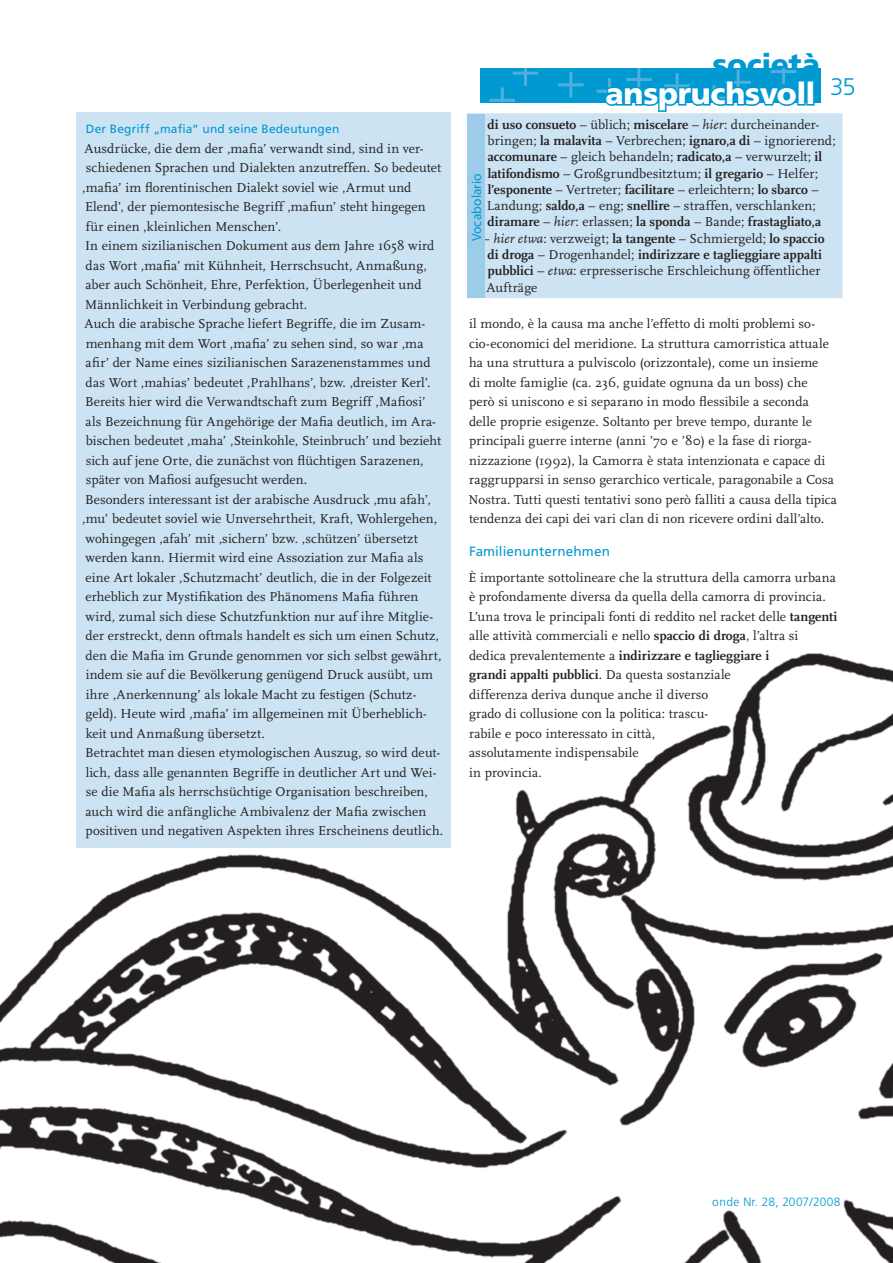
<style>
.page{position:relative;width:893px;height:1263px;background:#fff}
.page>*{position:absolute;margin:0;border:0;box-sizing:border-box;transform-origin:0 0}
.Rubrik_rechts{font:900 30px "Frutiger";letter-spacing:-.01em;color:#fff}
.Rubrik_rechts-2{font:900 30px "Frutiger";letter-spacing:-.015em;color:#0099d2}
.Seitenzahl_rechts{font:300 24px "Frutiger";color:#0099d2}
.Fließtext{font:13.5px/19.5px "Scala";letter-spacing:.005em;color:#231f20}
.Zwischenüberschrift{font:13.5px "Frutiger";letter-spacing:.005em;color:#0099d2}
.Vocabolario{font:13.5px "Myriad Pro";letter-spacing:.005em;color:#0099d2}
.Einleitung{font:12px "Frutiger";letter-spacing:.015em;color:#0099d2}
.t1{font:300 12px "Frutiger";letter-spacing:.025em;color:#0099d2}
.s1{font-family:"Scala Serif";font-weight:700}
.s2{font-style:italic}
</style>
<div class="page">
<img style="left:0;top:102px;width:893px;height:1161px">
<div style="left:77px;top:113px;width:374px;height:735px;background:#cce3f3"></div>
<div style="left:480px;top:68px;width:341px;height:34px;background:#0099d2"></div>
<svg style="left:489px;top:68px;width:49px;height:34px"></svg>
<svg style="left:558px;top:72px;width:26px;height:26px"></svg>
<svg style="left:597px;top:68px;width:202px;height:46px"></svg>
<div style="left:797px;top:80px;width:9px;height:26px;border:3px solid #0099d2"></div>
<div style="left:806px;top:80px;width:9px;height:26px;border:3px solid #0099d2"></div>
<div style="left:468px;top:114px;width:374px;height:184px;background:#cce3f3"></div>
<div style="left:468px;top:114px;width:17px;height:184px;background:#9cccea"></div>
<p class="Einleitung" style="left:86px;top:122px;width:255px">Der Begriff „mafia“ und seine Bedeutungen</p>
<p class="Fließtext" style="left:82px;top:139px;width:361px">Ausdrücke, die dem der ‚mafia’ verwandt sind, sind in ver&shy;schiedenen Sprachen und Dialekten anzutreffen. So bedeutet ‚mafia’ im florentinischen Dialekt soviel wie ‚Armut und Elend’, der piemontesische Begriff ‚mafiun’ steht hingegen für einen ‚kleinlichen Menschen’.</p>
<p class="Fließtext" style="left:85px;top:236px;width:351px">In einem sizilianischen Dokument aus dem Jahre 1658 wird das Wort ‚mafia’ mit Kühnheit, Herrschsucht, Anmaßung, aber auch Schönheit, Ehre, Perfektion, Überlegenheit und Männlichkeit in Verbindung gebracht.</p>
<p class="Fließtext" style="left:85px;top:314px;width:358px">Auch die arabische Sprache liefert Begriffe, die im Zusam&shy;menhang mit dem Wort ‚mafia’ zu sehen sind, so war ‚ma afir’ der Name eines sizilianischen Sarazenenstammes und das Wort ‚mahias’ bedeutet ‚Prahlhans’, bzw. ‚dreister Kerl’.<br>Bereits hier wird die Verwandtschaft zum Begriff ‚Mafiosi’ als Bezeichnung für Angehörige der Mafia deutlich, im Ara&shy;bischen bedeutet ‚maha’ ‚Steinkohle, Steinbruch’ und bezieht sich auf jene Orte, die zunächst von flüchtigen Sarazenen, später von Mafiosi aufgesucht werden.</p>
<p class="Fließtext" style="left:82px;top:490px;width:361px">Besonders interessant ist der arabische Ausdruck ‚mu afah’, ‚mu’ bedeutet soviel wie Unversehrtheit, Kraft, Wohlergehen, wohingegen ‚afah’ mit ‚sichern’ bzw. ‚schützen’ übersetzt werden kann. Hiermit wird eine Assoziation zur Mafia als eine Art lokaler ‚Schutzmacht’ deutlich, die in der Folgezeit erheblich zur Mystifikation des Phänomens Mafia führen wird, zumal sich diese Schutzfunktion nur auf ihre Mitglie&shy;der erstreckt, denn oftmals handelt es sich um einen Schutz, den die Mafia im Grunde genommen vor sich selbst gewährt, indem sie auf die Bevölkerung genügend Druck ausübt, um ihre ‚Anerkennung’ als lokale Macht zu festigen (Schutz&shy;geld). Heute wird ‚mafia’ im allgemeinen mit Überheblich&shy;keit und Anmaßung übersetzt.</p>
<p class="Fließtext" style="left:85px;top:743px;width:360px">Betrachtet man diesen etymologischen Auszug, so wird deut&shy;lich, dass alle genannten Begriffe in deutlicher Art und Wei&shy;se die Mafia als herrschsüchtige Organisation beschreiben, auch wird die anfängliche Ambivalenz der Mafia zwischen positiven und negativen Aspekten ihres Erscheinens deutlich.</p>
<p class="Rubrik_rechts-2" style="left:712px;top:46px;width:109px">società</p>
<p class="Rubrik_rechts" style="left:606px;top:75px;width:211px">anspruchsvoll</p>
<p class="Seitenzahl_rechts" style="left:830px;top:73px;width:27px">35</p>
<p class="Fließtext" style="left:487px;top:117px;width:350px;line-height:16.2px"><span class="s1">di uso consueto</span> – üblich; <span class="s1">miscelare</span> – <span class="s2">hier</span>: durcheinander&shy;bringen; <span class="s1">la malavita</span> – Verbrechen; <span class="s1">ignaro,a di</span> – ignorierend; <span class="s1">accomunare</span> – gleich behandeln; <span class="s1">radicato,a</span> – verwurzelt; <span class="s1">il latifondismo</span> – Großgrundbesitztum; <span class="s1">il gregario</span> – Helfer; <span class="s1">l’esponente</span> – Vertreter; <span class="s1">facilitare</span> – erleichtern; <span class="s1">lo sbarco</span> – Landung; <span class="s1">saldo,a</span> – eng; <span class="s1">snellire</span> – straffen, verschlanken; <span class="s1">diramare</span> – <span class="s2">hier</span>: erlassen; <span class="s1">la sponda</span> – Bande; <span class="s1">frastagliato,a</span></p>
<p class="Fließtext" style="left:483px;top:230px;width:343px;line-height:16.2px">– <span class="s2">hier etwa</span>: verzweigt; <span class="s1">la tangente</span> – Schmiergeld; <span class="s1">lo spaccio di droga</span> – Drogenhandel; <span class="s1">indirizzare e taglieggiare appalti pubblici</span> – <span class="s2">etwa</span>: erpresserische Erschleichung öffentlicher Aufträge</p>
<p class="Vocabolario" style="left:468px;top:241px;width:69px;rotate:-90deg">Vocabolario</p>
<p class="Fließtext" style="left:469px;top:314px;width:370px">il mondo, è la causa ma anche l’effetto di molti problemi so&shy;cio-economici del meridione. La struttura camorristica attuale ha una struttura a pulviscolo (orizzontale), come un insieme<br>di molte famiglie (ca. 236, guidate ognuna da un boss) che<br>però si uniscono e si separano in modo flessibile a seconda delle proprie esigenze. Soltanto per breve tempo, durante le principali guerre interne (anni ’70 e ’80) e la fase di riorga&shy;nizzazione (1992), la Camorra è stata intenzionata e capace di raggrupparsi in senso gerarchico verticale, paragonabile a Cosa Nostra. Tutti questi tentativi sono però falliti a causa della tipica tendenza dei capi dei vari clan di non ricevere ordini dall’alto.</p>
<p class="Zwischenüberschrift" style="left:469px;top:544px;width:142px">Familienunternehmen</p>
<p class="Fließtext" style="left:469px;top:568px;width:370px">È importante sottolineare che la struttura della camorra urbana è profondamente diversa da quella della camorra di provincia.<br>L’una trova le principali fonti di reddito nel racket delle <span class="s1">tangenti </span>alle attività commerciali e nello <span class="s1">spaccio di droga</span>, l’altra si dedica prevalentemente a <span class="s1">indirizzare e taglieggiare i<br>grandi appalti pubblici</span>. Da questa sostanziale<br>differenza deriva dunque anche il diverso<br>grado di collusione con la politica: trascu-<br>rabile e poco interessato in città,<br>assolutamente indispensabile<br>in provincia.</p>
<p class="t1" style="left:712px;top:1195px;width:130px">onde Nr. 28, 2007/2008</p>
</div>
